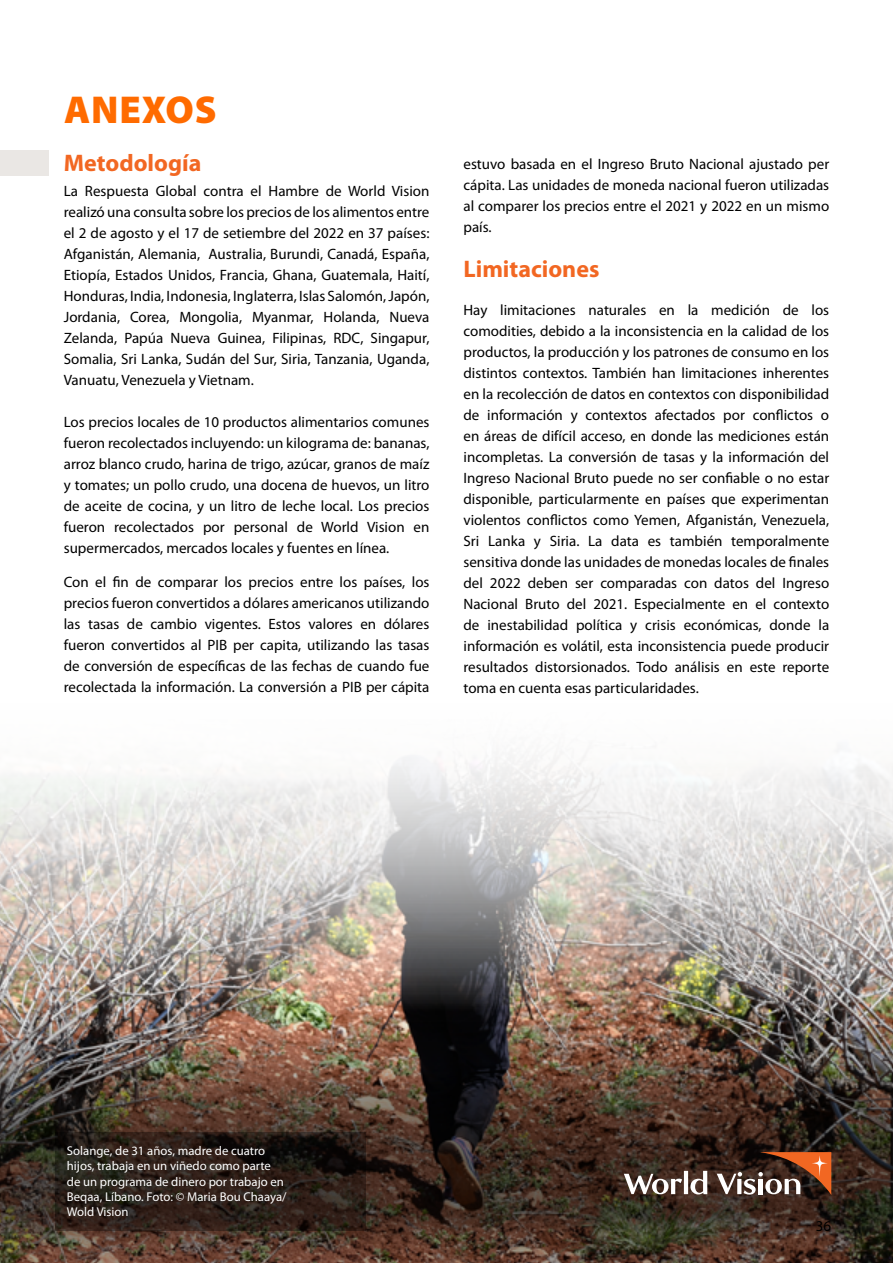
<style>
.page{position:relative;width:893px;height:1263px;background:#fff}
.page>*{position:absolute;margin:0;border:0;box-sizing:border-box;transform-origin:0 0}
.t1{font:900 39px "Myriad Pro";letter-spacing:.02em;color:#ff6b00}
.t2{font:700 24px "Myriad Pro";color:#f26722}
.t3{font:15px/21px "Myriad Pro";color:#000;text-align:justify}
.t4{font:12.75px/15.3px "Myriad Pro";color:#fff}
</style>
<div class="page">
<div style="left:0;top:150px;width:49px;height:26px;background:#eae7e4"></div>
<img style="left:0;top:752px;width:893px;height:162px">
<img style="left:0;top:914px;width:893px;height:349px">
<svg style="left:55px;top:1132px;width:310px;height:99px;background:#291e17"></svg>
<svg style="left:624px;top:1152px;width:207px;height:43px;background:#6b4e40"></svg>
<h1 class="t1" style="left:64px;top:84px;width:154px">ANEXOS</h1>
<h2 class="t2" style="left:64px;top:147px;width:139px">Metodología</h2>
<p class="t3" style="left:64px;top:180px;width:367px">La Respuesta Global contra el Hambre de World Vision realizó una consulta sobre los precios de los alimentos entre el 2 de agosto y el 17 de setiembre del 2022 en 37 países:<br>Afganistán, Alemania, Australia, Burundi, Canadá, España, Etiopía, Estados Unidos, Francia, Ghana, Guatemala, Haití, Honduras, India, Indonesia, Inglaterra, Islas Salomón, Japón, Jordania, Corea, Mongolia, Myanmar, Holanda, Nueva Zelanda, Papúa Nueva Guinea, Filipinas, RDC, Singapur, Somalia, Sri Lanka, Sudán del Sur, Siria, Tanzania, Uganda, Vanuatu, Venezuela y Vietnam.</p>
<p class="t3" style="left:64px;top:412px;width:367px">Los precios locales de 10 productos alimentarios comunes fueron recolectados incluyendo: un kilograma de: bananas, arroz blanco crudo, harina de trigo, azúcar, granos de maíz y tomates; un pollo crudo, una docena de huevos, un litro de aceite de cocina, y un litro de leche local. Los precios fueron recolectados por personal de World Vision en supermercados, mercados locales y fuentes en línea.</p>
<p class="t3" style="left:64px;top:571px;width:367px">Con el fin de comparar los precios entre los países, los precios fueron convertidos a dólares americanos utilizando las tasas de cambio vigentes. Estos valores en dólares fueron convertidos al PIB per capita, utilizando las tasas de conversión de específicas de las fechas de cuando fue recolectada la información. La conversión a PIB per cápita</p>
<p class="t3" style="left:463px;top:154px;width:367px">estuvo basada en el Ingreso Bruto Nacional ajustado per cápita. Las unidades de moneda nacional fueron utilizadas al comparer los precios entre el 2021 y 2022 en un mismo país.</p>
<h2 class="t2" style="left:463px;top:254px;width:137px">Limitaciones</h2>
<p class="t3" style="left:463px;top:300px;width:367px">Hay limitaciones naturales en la medición de los comodities, debido a la inconsistencia en la calidad de los productos, la producción y los patrones de consumo en los distintos contextos. También han limitaciones inherentes en la recolección de datos en contextos con disponibilidad de información y contextos afectados por conflictos o en áreas de difícil acceso, en donde las mediciones están incompletas. La conversión de tasas y la información del Ingreso Nacional Bruto puede no ser confiable o no estar disponible, particularmente en países que experimentan violentos conflictos como Yemen, Afganistán, Venezuela, Sri Lanka y Siria. La data es también temporalmente sensitiva donde las unidades de monedas locales de finales del 2022 deben ser comparadas con datos del Ingreso Nacional Bruto del 2021. Especialmente en el contexto de inestabilidad política y crisis económicas, donde la información es volátil, esta inconsistencia puede producir resultados distorsionados. Todo análisis en este reporte toma en cuenta esas particularidades.</p>
<p class="t4" style="left:67px;top:1143px;width:221px">Solange, de 31 años, madre de cuatro hijos, trabaja en un viñedo como parte de un programa de dinero por trabajo en<br>Beqaa, Líbano. Foto: © Maria Bou Chaaya/<br>Wold Vision</p>
<p class="t3" style="left:816px;top:1215px;width:17px">36</p>
</div>
